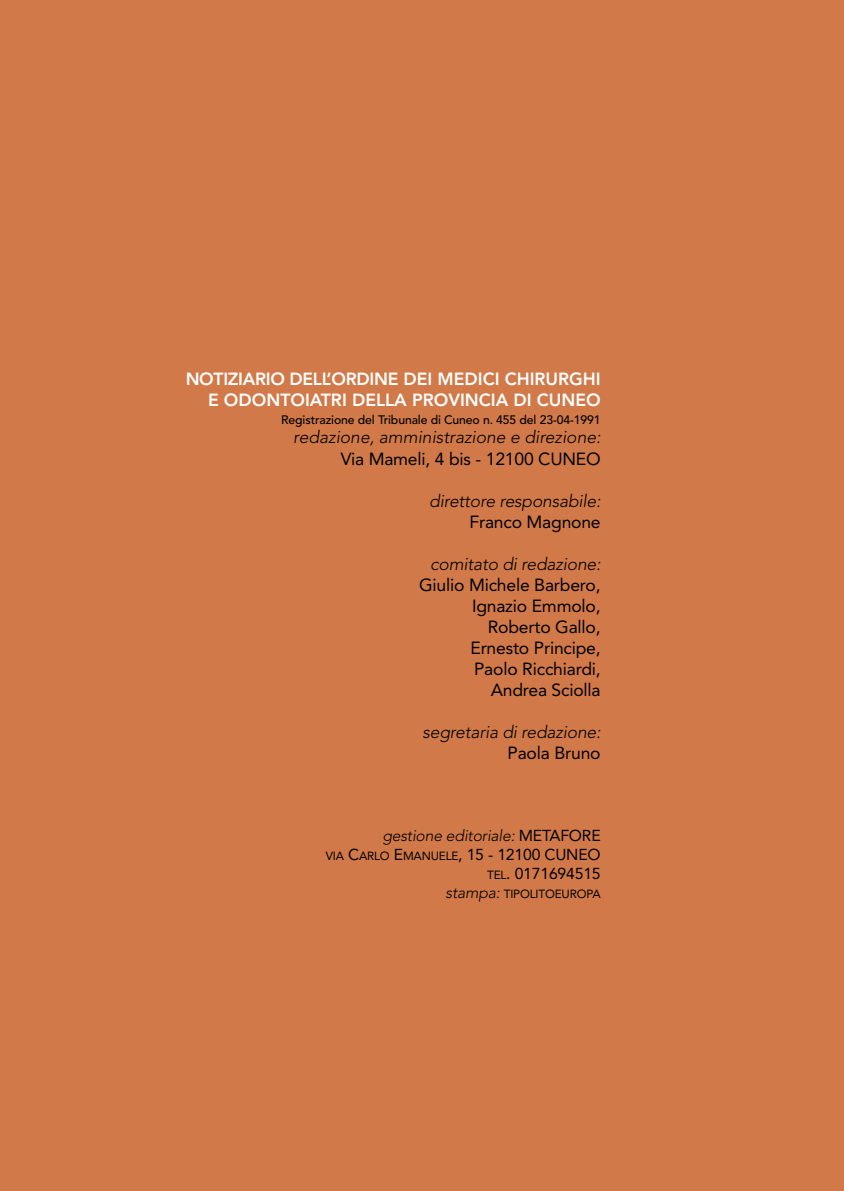
<style>
.page{position:relative;width:844px;height:1191px;background:#fff}
.page>*{position:absolute;margin:0;border:0;box-sizing:border-box;transform-origin:0 0}
.t1{font:17.5px/21px "Avenir";letter-spacing:-.01em;color:#000;text-align:right}
.t2{font:italic 300 17.5px "Avenir";letter-spacing:-.01em;color:#000}
.t3{font:800 17.5px/21px "Avenir";color:#fff;text-align:right}
.t4{font:15.75px/18.9px "Avenir";letter-spacing:-.01em;color:#000;text-align:right}
.t5{font:500 12.25px "Avenir";letter-spacing:-.01em;color:#000}
.t6{font:11.9px "Avenir";letter-spacing:-.015em;color:#000}
.s1{font-weight:300;font-style:italic}
.s2{font-size:11.9px}
.s3{font-weight:300;font-style:italic;font-size:15.75px}
</style>
<div class="page">
<div style="left:0;top:0;width:843px;height:1191px;background:#d17948"></div>
<p class="t3" style="left:186px;top:370px;width:416px">NOTIZIARIO DELL’ORDINE DEI MEDICI CHIRURGHI<br>E ODONTOIATRI DELLA PROVINCIA DI CUNEO</p>
<p class="t5" style="left:281px;top:415px;width:321px">Registrazione del Tribunale di Cuneo n. 455 del 23-04-1991</p>
<p class="t2" style="left:293px;top:430px;width:309px">redazione, amministrazione e direzione:</p>
<p class="t1" style="left:341px;top:449px;width:261px">Via Mameli, 4 bis - 12100 CUNEO</p>
<p class="t2" style="left:429px;top:493px;width:173px">direttore responsabile:</p>
<p class="t1" style="left:469px;top:512px;width:133px">Franco Magnone</p>
<p class="t2" style="left:430px;top:556px;width:172px">comitato di redazione:</p>
<p class="t1" style="left:419px;top:575px;width:183px">Giulio Michele Barbero,<br>Ignazio Emmolo,<br>Roberto Gallo,<br>Ernesto Principe,<br>Paolo Ricchiardi,<br>Andrea Sciolla</p>
<p class="t2" style="left:422px;top:724px;width:179px">segretaria di redazione:</p>
<p class="t1" style="left:507px;top:743px;width:95px">Paola Bruno</p>
<p class="t4" style="left:326px;top:827px;width:276px"><span class="s1">gestione editoriale:</span> METAFORE<br><span class="s2">VIA</span> C<span class="s2">ARLO</span> E<span class="s2">MANUELE</span>, 15 - 12100 CUNEO<br><span class="s2">TEL</span>. 0171694515</p>
<p class="t6" style="left:445px;top:889px;width:157px"><span class="s3">stampa:</span> TIPOLITOEUROPA</p>
</div>
